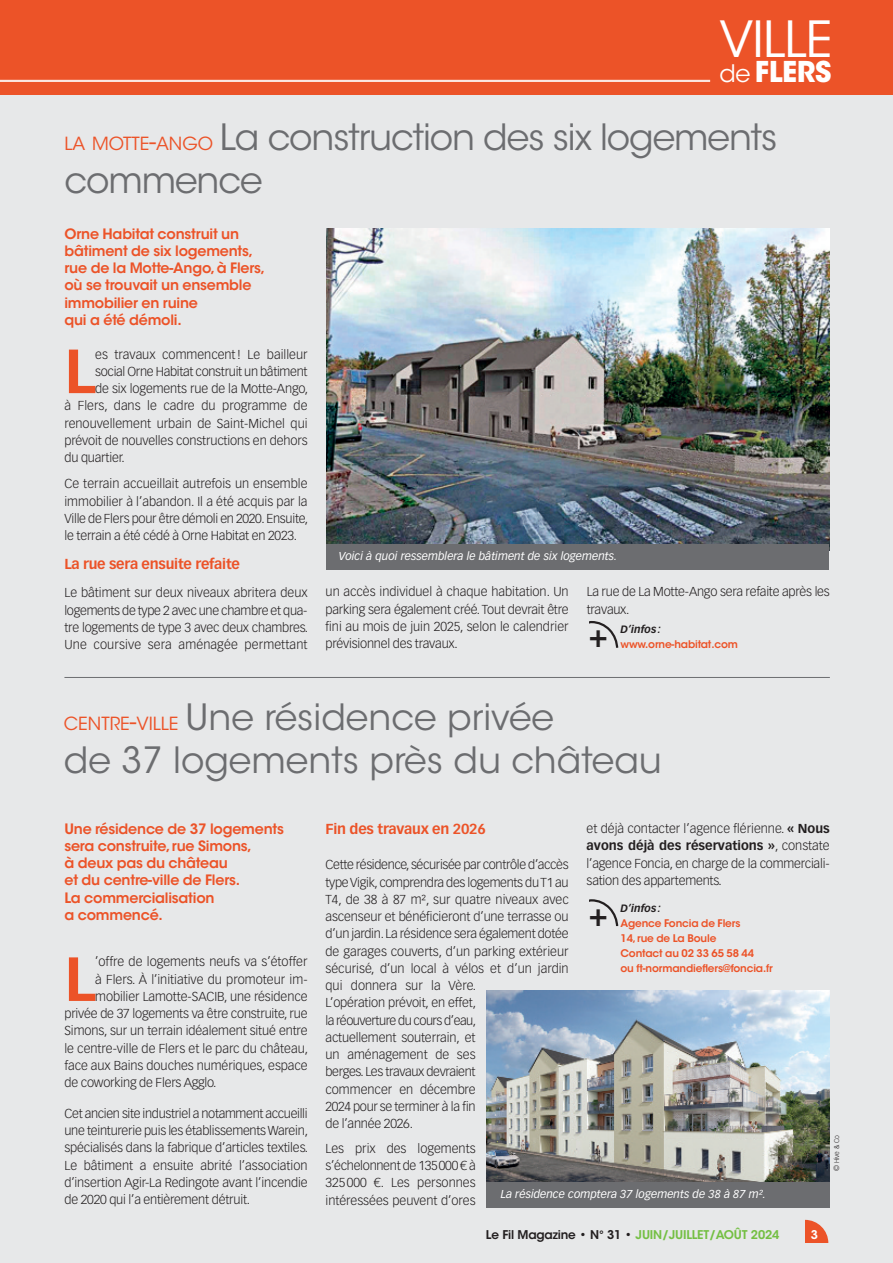
<style>
.page{position:relative;width:893px;height:1263px;background:#fff}
.page>*{position:absolute;margin:0;border:0;box-sizing:border-box;transform-origin:0 0}
.t1{font:700 61.2px "Vectora LT Std";color:#ec5328}
.t2{font:49.5px "ITC Avant Garde Std";letter-spacing:-.015em;color:#fff}
.t3{font:36px/43.2px "ITC Avant Garde Std";color:#6c6d70}
.t4{font:36px/43.2px "ITC Avant Garde Std";letter-spacing:-.03em;color:#6c6d70}
.t5{font:600 condensed 33px "ITC Avant Garde Std";color:#231f20}
.t6{font:700 28.5px "ITC Avant Garde Std";letter-spacing:-.015em;color:#fff}
.t7{font:600 14.25px/17.2px "ITC Avant Garde Std";letter-spacing:-.015em;color:#ec5328}
.t8{font:700 14.25px "Vectora LT Std";letter-spacing:-.015em;color:#ec5328}
.t9{font:300 12.75px/17.2px "Vectora LT Std";letter-spacing:-.01em;color:#231f20;text-align:justify}
.t10{font:600 12px "ITC Avant Garde Std";letter-spacing:-.015em;color:#74bf43}
.t11{font:600 12px "ITC Avant Garde Std";color:#fff}
.t12{font:italic 11.25px "Vectora LT Std";color:#fff}
.t13{font:600 10.5px/15px "ITC Avant Garde Std";letter-spacing:-.015em;color:#ec5328}
.t14{font:italic 700 10.5px "Vectora LT Std";color:#231f20}
.t15{font:300 6.75px "Vectora LT Std";letter-spacing:-.015em;color:#231f20}
.s1{font-weight:400;font-size:24px}
.s2{font-size:18px;color:#ec5328}
.s3{font-size:24px;color:#ec5328}
.s4{font-weight:700}
.s5{font-size:7.5px}
.s6{color:#231f20}
</style>
<div class="page">
<div style="left:0;top:69px;width:893px;height:1194px;background:#e7e8e9"></div>
<svg style="left:589px;top:621px;width:30px;height:27px"></svg>
<div style="left:0;top:0;width:893px;height:95px;background:#ec5328"></div>
<hr style="left:0;top:80px;width:710px;height:1px;background:#fff">
<hr style="left:0;top:81px;width:710px;height:1px;background:#fff">
<img style="left:326px;top:228px;width:503px;height:316px">
<div style="left:326px;top:544px;width:503px;height:26px;background:#6c6d70"></div>
<hr style="left:64px;top:677px;width:766px;height:1px;background:#6c6d70">
<img style="left:486px;top:991px;width:344px;height:191px">
<svg style="left:589px;top:899px;width:30px;height:27px"></svg>
<div style="left:486px;top:1182px;width:344px;height:26px;background:#6c6d70"></div>
<svg style="left:805px;top:1220px;width:23px;height:23px"></svg>
<h2 class="t2" style="left:719px;top:21px;width:115px">VILLE</h2>
<h3 class="t6" style="left:719px;top:61px;width:113px"><span class="s1">de</span> FLERS</h3>
<h3 class="t4" style="left:64px;top:119px;width:714px"><span class="s2">LA MOTTE</span><span class="s3">-</span><span class="s2">ANGO</span> La construction des six logements commence</h3>
<p class="t7" style="left:64px;top:226px;width:202px">orne Habitat construit un bâtiment de six logements, rue de la Motte-ango,à Flers, où se trouvait un ensemble immobilier en ruine<br>qui a été démoli.</p>
<h1 class="t1" style="left:64px;top:346px;width:33px">L</h1>
<p class="t9" style="left:95px;top:346px;width:214px">es travaux commencent! Le bailleur</p>
<p class="t9" style="left:95px;top:363px;width:214px">social Orne Habitat construit un bâtiment</p>
<p class="t9" style="left:95px;top:381px;width:214px">de six logements rue de la Motte-Ango,</p>
<p class="t9" style="left:64px;top:398px;width:245px">à Flers, dans le cadre du programme de</p>
<p class="t9" style="left:64px;top:415px;width:245px">renouvellement urbain de Saint-Michel qui</p>
<p class="t9" style="left:64px;top:432px;width:245px">prévoit de nouvelles constructions en dehors</p>
<p class="t9" style="left:64px;top:450px;width:62px">du quartier.</p>
<p class="t9" style="left:64px;top:476px;width:245px">Ce terrain accueillait autrefois un ensemble immobilier à l’abandon. Il a été acquis par la Ville de Flers pour être démoli en 2020.Ensuite, le terrain a été cédé à Orne Habitat en 2023.</p>
<p class="t8" style="left:64px;top:558px;width:177px">La rue sera ensuite refaite</p>
<p class="t9" style="left:64px;top:585px;width:245px">Le bâtiment sur deux niveaux abritera deux logements de type 2 avec une chambre et qua&shy;tre logements de type 3 avec deux chambres.<br>Une coursive sera aménagée permettant</p>
<p class="t9" style="left:326px;top:584px;width:245px">un accès individuel à chaque habitation. Un parking sera également créé. Tout devrait être fini au mois de juin 2025, selon le calendrier prévisionnel des travaux.</p>
<p class="t9" style="left:587px;top:584px;width:245px">La rue de La Motte-Ango sera refaite après les travaux.</p>
<p class="t12" style="left:339px;top:551px;width:280px">Voici à quoi ressemblera le bâtiment de six logements.</p>
<p class="t14" style="left:620px;top:625px;width:42px">D’infos:</p>
<h3 class="t5" style="left:589px;top:623px;width:21px">+</h3>
<p class="t13" style="left:620px;top:638px;width:119px">www.orne-habitat.com</p>
<h3 class="t3" style="left:64px;top:698px;width:600px"><span class="s2">CENTRE</span><span class="s3">-</span><span class="s2">VILLE</span> Une résidence privée<br>de 37 logements près du château</h3>
<p class="t7" style="left:64px;top:821px;width:221px">une résidence de 37 logements sera construite,rue Simons,<br>à deux pas du château<br>et du centre-ville de Flers.<br>la commercialisation<br>a commencé.</p>
<h1 class="t1" style="left:64px;top:953px;width:33px">L</h1>
<p class="t9" style="left:95px;top:954px;width:214px">’offre de logements neufs va s’étoffer</p>
<p class="t9" style="left:95px;top:971px;width:214px">à Flers. À l’initiative du promoteur im-</p>
<p class="t9" style="left:95px;top:988px;width:214px">mobilier Lamotte-SACIB, une résidence</p>
<p class="t9" style="left:64px;top:1006px;width:245px">privée de 37 logements va être construite, rue</p>
<p class="t9" style="left:64px;top:1023px;width:245px">Simons, sur un terrain idéalement situé entre</p>
<p class="t9" style="left:64px;top:1040px;width:245px">le centre-ville de Flers et le parc du château,</p>
<p class="t9" style="left:64px;top:1057px;width:245px">face aux Bains douches numériques, espace</p>
<p class="t9" style="left:64px;top:1075px;width:154px">de coworking de Flers Agglo.</p>
<p class="t9" style="left:64px;top:1105px;width:245px">Cet ancien site industriel a notamment accueilli une teinturerie puis les établissementsWarein, spécialisés dans la fabrique d’articles textiles.<br>Le bâtiment a ensuite abrité l’association d’insertion Agir-La Redingote avant l’incendie de 2020 qui l’a entièrement détruit.</p>
<p class="t9" style="left:587px;top:821px;width:245px">et déjà contacter l’agence flérienne. <span class="s4">« Nous avons déjà des réservations »</span>, constate l’agence Foncia, en charge de la commerciali&shy;sation des appartements.</p>
<p class="t14" style="left:620px;top:903px;width:42px">D’infos:</p>
<p class="t13" style="left:620px;top:916px;width:154px">agence Foncia de Flers<br>14,rue de la Boule<br>Contact au 02 33 65 58 44<br>ou ft-normandieflers@foncia.fr</p>
<p class="t8" style="left:326px;top:823px;width:162px">Fin des travaux en 2026</p>
<p class="t9" style="left:325px;top:857px;width:245px;text-align:left">Cette résidence, sécurisée par contrôle d’accès typeVigik,comprendra des logements duT1 au T4, de 38 à 87 m², sur quatre niveaux avec ascenseur et bénéficieront d’une terrasse ou d’un jardin. La résidence sera également dotée de garages couverts, d’un parking extérieur sécurisé, d’un local à vélos et d’un jardin qui donnera sur la Vère.<br>L’opération prévoit, en effet,<br>la réouverture du cours d’eau,<br>actuellement souterrain, et<br>un aménagement de ses<br>berges. Les travaux devraient<br>commencer en décembre<br>2024 pour se terminer à la fin<br>de l’année 2026.</p>
<p class="t9" style="left:325px;top:1140px;width:152px">Les prix des logements s’échelonnent de 135000 € à 325000 €. Les personnes intéressées peuvent d’ores</p>
<h3 class="t5" style="left:589px;top:901px;width:21px">+</h3>
<p class="t15" style="left:834px;top:1171px;width:37px;rotate:-90deg"><span class="s5">©</span> Hive &amp; Co</p>
<p class="t12" style="left:501px;top:1189px;width:267px">La résidence comptera 37 logements de 38 à 87 m².</p>
<p class="t10" style="left:486px;top:1230px;width:295px"><span class="s6">le Fil Magazine • n° 31 •</span> juin/juillet/août 2024</p>
<p class="t11" style="left:811px;top:1230px;width:9px">3</p>
</div>
